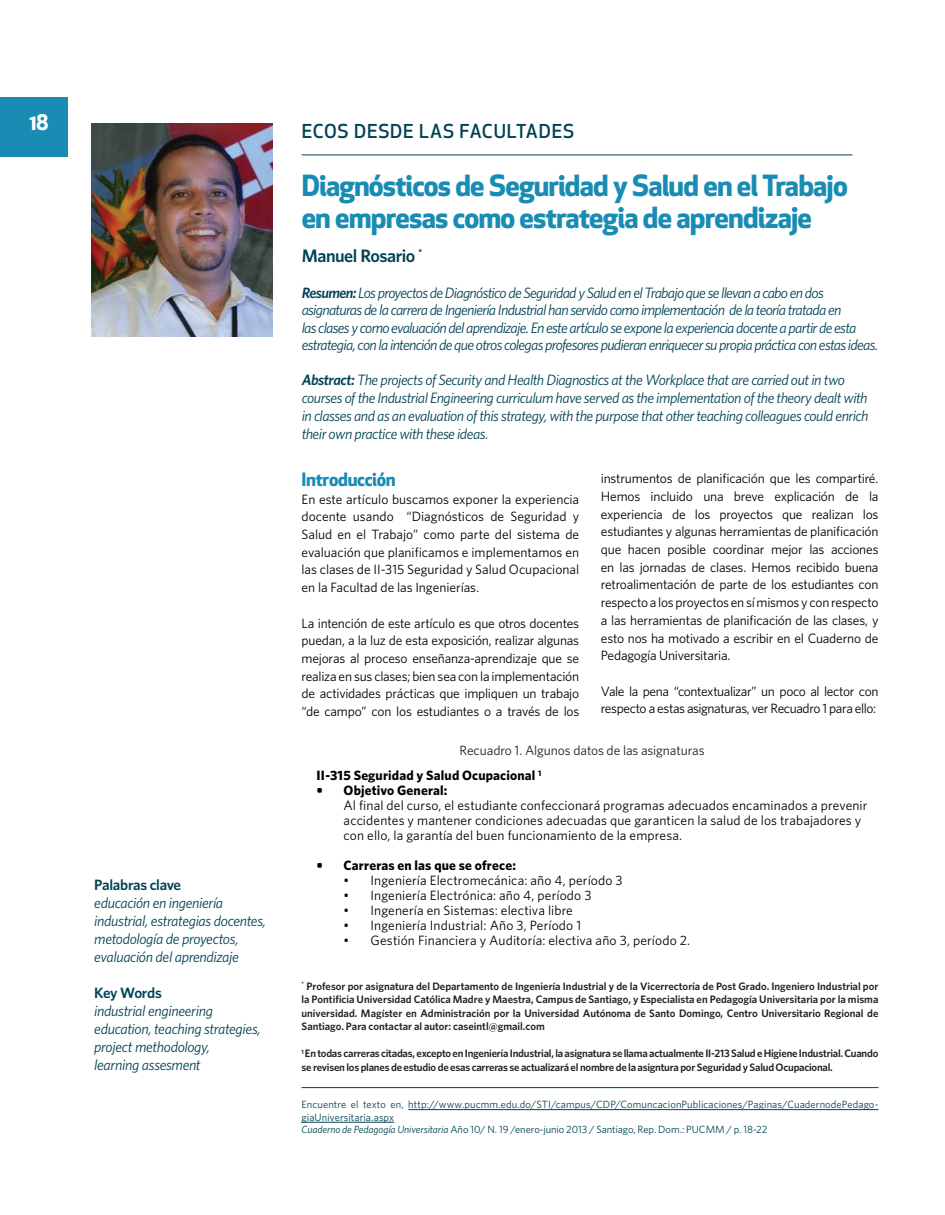
<style>
.page{position:relative;width:945px;height:1215px;background:#fff}
.page>*{position:absolute;margin:0;border:0;box-sizing:border-box;transform-origin:0 0}
.t1{font:700 28.5px "Apex New";letter-spacing:-.03em;color:#198cb3}
.t2{font:700 21px "Apex New";color:#fff}
.t3{font:500 18.75px "Apex New";letter-spacing:.04em;color:#004254}
.t4{font:600 18px "Whitney";letter-spacing:-.025em;color:#004254}
.t5{font:700 18px "Apex New";letter-spacing:-.015em;color:#198cb3}
.t6{font:italic 15px/18px "Whitney";letter-spacing:-.04em;color:#004254}
.t7{font:italic 15px "Whitney";letter-spacing:-.02em;color:#004254}
.t8{font:600 15px "Whitney";letter-spacing:-.02em;color:#004254}
.t9{font:13.5px/17.7px "Whitney";letter-spacing:.005em;color:#000;text-align:justify}
.t10{font:13.5px/17.7px "Whitney";letter-spacing:-.03em;color:#000}
.t11{font:700 13.5px "Whitney";letter-spacing:.01em;color:#000}
.t12{font:13.5px "Whitney";letter-spacing:-.01em;color:#231f20}
.t13{font:600 10.8px/13.5px "Whitney";letter-spacing:-.02em;color:#231f20;text-align:justify}
.t14{font:10.5px/12.6px "Whitney";letter-spacing:.005em;color:#004254}
.s1{font-weight:600}
.s2{font-style:italic}
</style>
<div class="page">
<div style="left:0;top:98px;width:68px;height:59px;background:#198cb3"></div>
<hr style="left:302px;top:155px;width:550px;height:1px;background:#004254">
<hr style="left:302px;top:1087px;width:577px;height:1px;background:#004254">
<hr style="left:408px;top:1109px;width:471px;height:1px;background:#004254">
<hr style="left:302px;top:1122px;width:92px;height:1px;background:#004254">
<img style="left:91px;top:124px;width:181px;height:213px">
<h2 class="t2" style="left:29px;top:107px;width:21px">18</h2>
<p class="t8" style="left:94px;top:875px;width:88px">Palabras clave</p>
<p class="t6" style="left:94px;top:893px;width:173px">educación en ingeniería industrial, estrategias docentes, metodología de proyectos, evaluación del aprendizaje</p>
<p class="t8" style="left:94px;top:983px;width:69px">Key Words</p>
<p class="t7" style="left:94px;top:1001px;width:120px">industrial engineering</p>
<p class="t6" style="left:94px;top:1019px;width:168px">education, teaching strategies, project methodology,</p>
<p class="t7" style="left:94px;top:1055px;width:108px">learning assesment</p>
<p class="t3" style="left:302px;top:118px;width:274px">ECOS DESDE LAS FACULTADES</p>
<p class="t1" style="left:302px;top:165px;width:548px">Diagnósticos de Seguridad y Salud en el Trabajo</p>
<p class="t1" style="left:302px;top:197px;width:512px">en empresas como estrategia de aprendizaje</p>
<p class="t4" style="left:302px;top:245px;width:122px">Manuel Rosario <sup>*</sup></p>
<p class="t6" style="left:302px;top:283px;width:578px;line-height:17.5px"><span class="s1">Resumen:</span> Los proyectos de Diagnóstico de Seguridad y Salud en el Trabajo que se llevan a cabo en dos asignaturas de la carrera de Ingeniería Industrial han servido como implementación de la teoría tratada en<br>las clases y como evaluación del aprendizaje. En este artículo se expone la experiencia docente a partir de esta estrategia, con la intención de que otros colegas profesores pudieran enriquecer su propia práctica con estas ideas.</p>
<p class="t6" style="left:302px;top:371px;width:568px"><span class="s1">Abstract:</span> The projects of Security and Health Diagnostics at the Workplace that are carried out in two courses of the Industrial Engineering curriculum have served as the implementation of the theory dealt with in classes and as an evaluation of this strategy, with the purpose that other teaching colleagues could enrich their own practice with these ideas.</p>
<p class="t5" style="left:302px;top:466px;width:96px">Introducción</p>
<p class="t9" style="left:302px;top:490px;width:279px">En este artículo buscamos exponer la experiencia docente usando “Diagnósticos de Seguridad y Salud en el Trabajo” como parte del sistema de evaluación que planificamos e implementamos en las clases de II-315 Seguridad y Salud Ocupacional en la Facultad de las Ingenierías.</p>
<p class="t9" style="left:302px;top:614px;width:279px">La intención de este artículo es que otros docentes puedan, a la luz de esta exposición, realizar algunas mejoras al proceso enseñanza-aprendizaje que se realiza en sus clases; bien sea con la implementación de actividades prácticas que impliquen un trabajo “de campo” con los estudiantes o a través de los</p>
<p class="t9" style="left:601px;top:469px;width:279px">instrumentos de planificación que les compartiré.<br>Hemos incluido una breve explicación de la experiencia de los proyectos que realizan los estudiantes y algunas herramientas de planificación que hacen posible coordinar mejor las acciones en las jornadas de clases. Hemos recibido buena retroalimentación de parte de los estudiantes con respecto a los proyectos en sí mismos y con respecto a las herramientas de planificación de las clases, y esto nos ha motivado a escribir en el Cuaderno de Pedagogía Universitaria.</p>
<p class="t10" style="left:601px;top:682px;width:279px">Vale la pena “contextualizar” un poco al lector con respecto a estas asignaturas, ver Recuadro 1 para ello:</p>
<p class="t12" style="left:460px;top:743px;width:247px">Recuadro 1. Algunos datos de las asignaturas</p>
<p class="t11" style="left:317px;top:768px;width:226px">II-315 Seguridad y Salud Ocupacional <sup>1</sup></p>
<p class="t11" style="left:317px;top:783px;width:132px">• Objetivo General:</p>
<p class="t9" style="left:344px;top:798px;width:525px;line-height:15px;text-align:left">Al final del curso, el estudiante confeccionará programas adecuados encaminados a prevenir accidentes y mantener condiciones adecuadas que garanticen la salud de los trabajadores y con ello, la garantía del buen funcionamiento de la empresa.</p>
<p class="t11" style="left:317px;top:858px;width:201px">• Carreras en las que se ofrece:</p>
<p class="t9" style="left:344px;top:872px;width:281px">• Ingeniería Electromecánica: año 4, período 3</p>
<p class="t9" style="left:344px;top:887px;width:249px">• Ingeniería Electrónica: año 4, período 3</p>
<p class="t9" style="left:344px;top:902px;width:231px">• Ingenería en Sistemas: electiva libre</p>
<p class="t9" style="left:344px;top:917px;width:239px">• Ingeniería Industrial: Año 3, Período 1</p>
<p class="t9" style="left:344px;top:932px;width:348px">• Gestión Financiera y Auditoría: electiva año 3, período 2.</p>
<p class="t13" style="left:302px;top:979px;width:578px"><sup>*</sup> Profesor por asignatura del Departamento de Ingeniería Industrial y de la Vicerrectoría de Post Grado. Ingeniero Industrial por la Pontificia Universidad Católica Madre y Maestra, Campus de Santiago, y Especialista en Pedagogía Universitaria por la misma universidad. Magíster en Administración por la Universidad Autónoma de Santo Domingo, Centro Universitario Regional de Santiago. Para contactar al autor: caseintl@gmail.com</p>
<p class="t13" style="left:302px;top:1047px;width:578px"><sup>1</sup> En todas carreras citadas, excepto en Ingeniería Industrial, la asignatura se llama actualmente II-213 Salud e Higiene Industrial. Cuando se revisen los planes de estudio de esas carreras se actualizará el nombre de la asigntura por Seguridad y Salud Ocupacional.</p>
<p class="t14" style="left:302px;top:1098px;width:578px">Encuentre el texto en, http://www.pucmm.edu.do/STI/campus/CDP/ComuncacionPublicaciones/Paginas/CuadernodePedago&shy;giaUniversitaria.aspx</p>
<p class="t14" style="left:302px;top:1123px;width:468px"><span class="s2">Cuaderno de Pedagogía Universitaria</span> Año 10/ N. 19 /enero-junio 2013 / Santiago, Rep. Dom.: PUCMM / p. 18-22</p>
</div>
